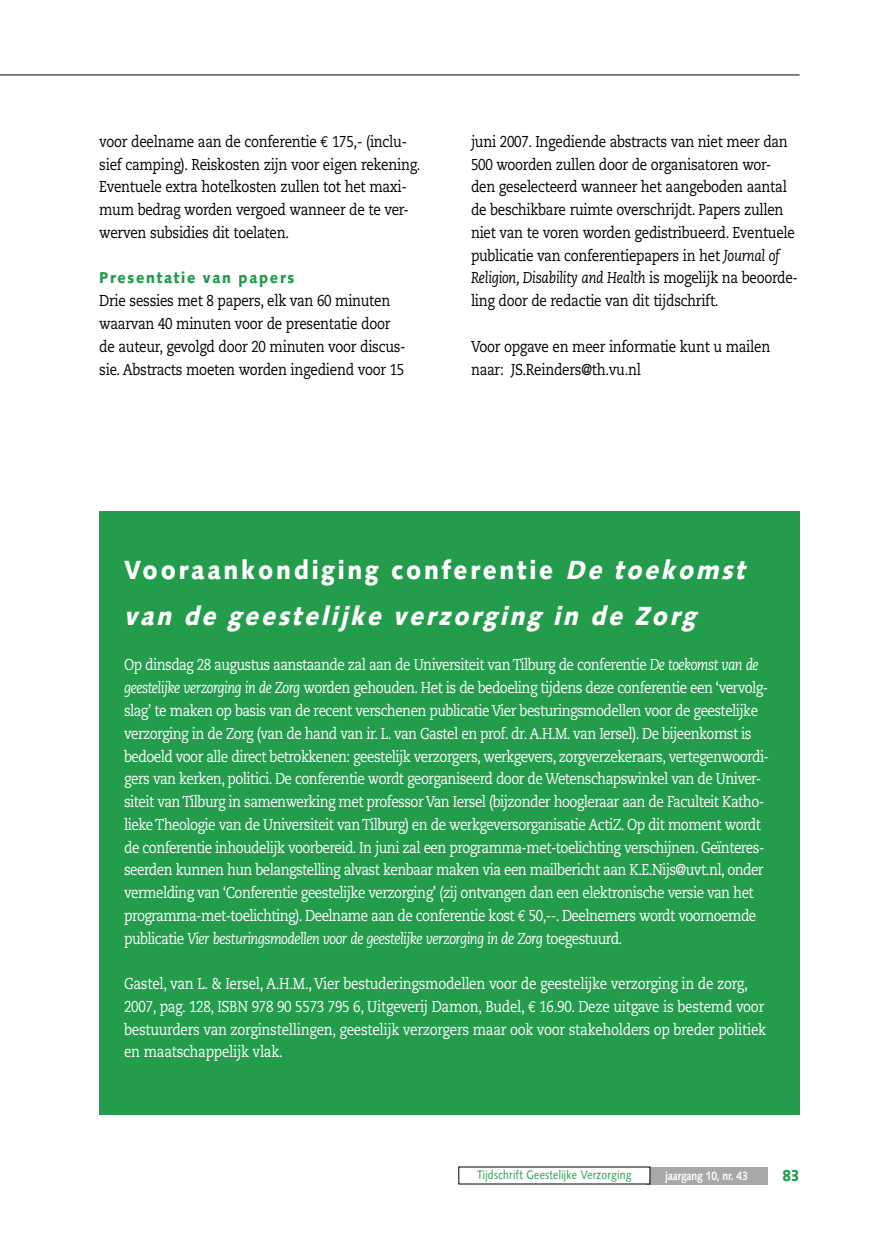
<style>
.page{position:relative;width:874px;height:1241px;background:#fff}
.page>*{position:absolute;margin:0;border:0;box-sizing:border-box;transform-origin:0 0}
.t1{font:italic 900 26.25px/45.5px "Syntax";color:#fff;scale:.9 1}
.t2{font:15.75px/22.8px "Caecilia";letter-spacing:-.04em;color:#fff;scale:.85 1}
.t3{font:15.75px/22.8px "Caecilia";letter-spacing:-.02em;color:#000;scale:.85 1}
.t4{font:15.75px/22.8px "Caecilia";letter-spacing:-.02em;color:#fff;scale:.85 1}
.t5{font:900 15.75px "Syntax";letter-spacing:.115em;color:#239d4c;scale:.9 1}
.t6{font:900 15.75px "Syntax";letter-spacing:.115em;color:#239d4c;scale:.85 1}
.t7{font:12.25px "Syntax";letter-spacing:.025em;color:#239d4c;scale:.85 1}
.t8{font:700 12.25px "Syntax";letter-spacing:-.02em;color:#fff;scale:.85 1}
.s1{font-style:italic}
.s2{font-style:normal}
</style>
<div class="page">
<hr style="left:0;top:74px;width:799px;height:1px;background:#000">
<div style="left:645px;top:1166px;width:122px;height:18px;background:#a9a8a7"></div>
<div style="left:458px;top:1166px;width:191px;height:17px;background:#fff"></div>
<div style="left:99px;top:511px;width:700px;height:603px;background:#239d4c"></div>
<p class="t3" style="left:99px;top:130px;width:379px">voor deelname aan de conferentie 175,- (inclu&shy;sief camping). Reiskosten zijn voor eigen rekening.<br>Eventuele extra hotelkosten zullen tot het maxi&shy;mum bedrag worden vergoed wanneer de te ver&shy;werven subsidies dit toelaten.</p>
<p class="t5" style="left:99px;top:268px;width:218px">Presentatie van papers</p>
<p class="t3" style="left:99px;top:289px;width:362px">Drie sessies met 8 papers, elk van 60 minuten waarvan 40 minuten voor de presentatie door de auteur, gevolgd door 20 minuten voor discus&shy;sie. Abstracts moeten worden ingediend voor 15</p>
<p class="t3" style="left:471px;top:130px;width:386px">juni 2007. Ingediende abstracts van niet meer dan 500 woorden zullen door de organisatoren wor&shy;den geselecteerd wanneer het aangeboden aantal de beschikbare ruimte overschrijdt. Papers zullen niet van te voren worden gedistribueerd. Eventuele publicatie van conferentiepapers in het <span class="s1">Journal of Religion, Disability and Health</span> is mogelijk na beoorde&shy;ling door de redactie van dit tijdschrift.</p>
<p class="t3" style="left:471px;top:335px;width:353px">Voor opgave en meer informatie kunt u mailen naar: JS.Reinders@th.vu.nl</p>
<h1 class="t1" style="left:124px;top:547px;width:698px"><span class="s2">Vooraankondiging conferentie</span> De toekomst van de geestelijke verzorging in de Zorg</h1>
<p class="t2" style="left:124px;top:653px;width:759px">Op dinsdag 28 augustus aanstaande zal aan de Universiteit van Tilburg de conferentie <span class="s1">De toekomst van de geestelijke verzorging in de Zorg</span> worden gehouden. Het is de bedoeling tijdens deze conferentie een ‘vervolg&shy;slag’ te maken op basis van de recent verschenen publicatie Vier besturingsmodellen voor de geestelijke verzorging in de Zorg (van de hand van ir. L. van Gastel en prof. dr. A.H.M. van Iersel). De bijeenkomst is bedoeld voor alle direct betrokkenen: geestelijk verzorgers, werkgevers, zorgverzekeraars, vertegenwoordi&shy;gers van kerken, politici. De conferentie wordt georganiseerd door de Wetenschapswinkel van de Univer&shy;siteit van Tilburg in samenwerking met professor Van Iersel (bijzonder hoogleraar aan de Faculteit Katho&shy;lieke Theologie van de Universiteit van Tilburg) en de werkgeversorganisatie ActiZ. Op dit moment wordt de conferentie inhoudelijk voorbereid. In juni zal een programma-met-toelichting verschijnen. Geïnteres&shy;seerden kunnen hun belangstelling alvast kenbaar maken via een mailbericht aan K.E.Nijs@uvt.nl, onder vermelding van ‘Conferentie geestelijke verzorging’ (zij ontvangen dan een elektronische versie van het programma-met-toelichting). Deelname aan de conferentie kost 50,--. Deelnemers wordt voornoemde publicatie <span class="s1">Vier besturingsmodellen voor de geestelijke verzorging in de Zorg</span> toegestuurd.</p>
<p class="t4" style="left:124px;top:972px;width:756px">Gastel, van L. &amp; Iersel, A.H.M., Vier bestuderingsmodellen voor de geestelijke verzorging in de zorg, 2007, pag. 128, ISBN 978 90 5573 795 6, Uitgeverij Damon, Budel, 16.90. Deze uitgave is bestemd voor bestuurders van zorginstellingen, geestelijk verzorgers maar ook voor stakeholders op breder politiek en maatschappelijk vlak.</p>
<p class="t7" style="left:477px;top:1166px;width:183px">Tijdschrift Geestelijke Verzorging</p>
<p class="t8" style="left:664px;top:1168px;width:99px">jaargang 10, nr. 43</p>
<p class="t6" style="left:782px;top:1165px;width:22px">83</p>
</div>
